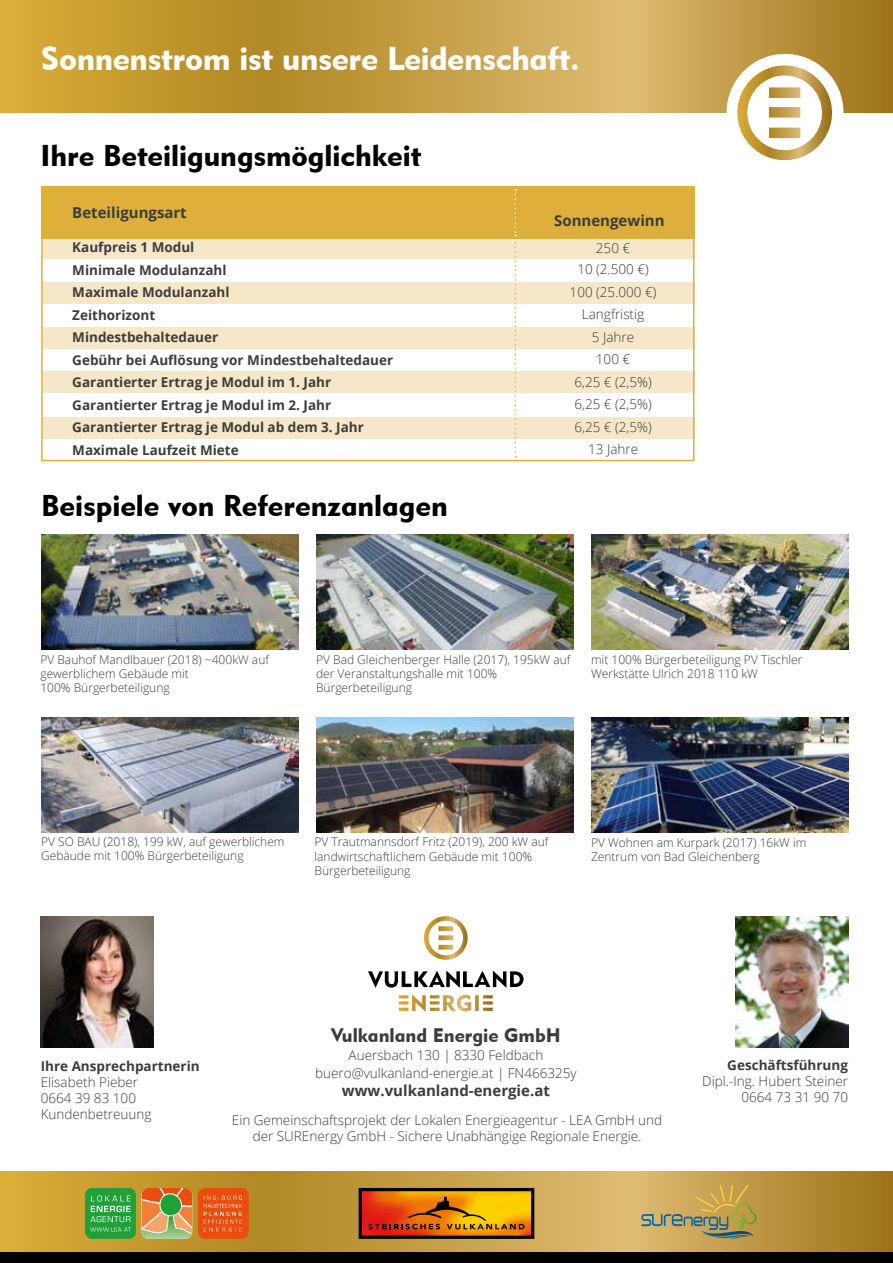
<style>
.page{position:relative;width:893px;height:1263px;background:#fff}
.page>*{position:absolute;margin:0;border:0;box-sizing:border-box;transform-origin:0 0}
.t1{font:33px "Geometric 415 BT Black A";letter-spacing:-.01em;color:#fff}
.t2{font:30px "Geometric 415 BT Black A";color:#000}
.t3{font:19.5px "Geometric 415 BT Black A";color:#3c3c3b}
.t4{font:700 15px "Open Sans";color:#3c3c3b}
.t5{font:300 13.5px/22.5px "Open Sans";color:#3c3c3b;text-align:center}
.t6{font:700 13.5px/22.5px "Open Sans";color:#3c3c3b}
.t7{font:300 12px/14.4px "Open Sans";color:#3c3c3b}
</style>
<div class="page">
<svg style="left:0;top:1171px;width:893px;height:82px;background:#bf983d"></svg>
<div style="left:0;top:1253px;width:893px;height:10px;background:#000"></div>
<svg style="left:359px;top:1188px;width:175px;height:51px;background:#bb6505"></svg>
<svg style="left:368px;top:971px;width:156px;height:17px"></svg>
<svg style="left:399px;top:995px;width:94px;height:16px"></svg>
<svg style="left:424px;top:916px;width:44px;height:44px"></svg>
<svg style="left:141px;top:1188px;width:51px;height:51px;background:#c49a5c"></svg>
<div style="left:85px;top:1188px;width:51px;height:51px;background:#1fa138;border-radius:7px"></div>
<div style="left:198px;top:1188px;width:51px;height:51px;background:#e94e0f;border-radius:7px"></div>
<svg style="left:90px;top:1195px;width:41px;height:36px"></svg>
<svg style="left:204px;top:1195px;width:38px;height:36px"></svg>
<svg style="left:0;top:0;width:893px;height:112px;background:#c49d40"></svg>
<div style="left:727px;top:54px;width:116px;height:117px;background:#fff;border-radius:50%"></div>
<svg style="left:737px;top:65px;width:95px;height:95px"></svg>
<img style="left:41px;top:535px;width:257px;height:115px">
<img style="left:316px;top:535px;width:258px;height:115px">
<img style="left:41px;top:717px;width:257px;height:115px">
<img style="left:591px;top:535px;width:257px;height:114px">
<img style="left:316px;top:717px;width:258px;height:115px">
<img style="left:592px;top:717px;width:257px;height:115px">
<img style="left:41px;top:916px;width:112px;height:131px">
<img style="left:736px;top:916px;width:112px;height:131px">
<svg style="left:641px;top:1185px;width:115px;height:53px;background:#b8a25f"></svg>
<div style="left:42px;top:328px;width:652px;height:21px;background:#f6e7c9"></div>
<div style="left:42px;top:372px;width:652px;height:21px;background:#f6e7c9"></div>
<div style="left:42px;top:417px;width:652px;height:21px;background:#f6e7c9"></div>
<div style="left:42px;top:282px;width:652px;height:21px;background:#f6e7c9"></div>
<div style="left:42px;top:237px;width:652px;height:22px;background:#f6e7c9"></div>
<div style="left:41px;top:186px;width:653px;height:52px;background:#deb03b"></div>
<svg style="left:514px;top:189px;width:2px;height:269px"></svg>
<h1 class="t1" style="left:41px;top:38px;width:540px">Sonnenstrom ist unsere Leidenschaft.</h1>
<h2 class="t2" style="left:40px;top:137px;width:383px">Ihre Beteiligungsmöglichkeit</h2>
<p class="t4" style="left:72px;top:202px;width:116px">Beteiligungsart</p>
<p class="t4" style="left:554px;top:210px;width:112px">Sonnengewinn</p>
<p class="t6" style="left:72px;top:236px;width:322px">Kaufpreis 1 Modul<br>Minimale Modulanzahl<br>Maximale Modulanzahl<br>Zeithorizont<br>Mindestbehaltedauer<br>Gebühr bei Auflösung vor Mindestbehaltedauer<br>Garantierter Ertrag je Modul im 1. Jahr<br>Garantierter Ertrag je Modul im 2. Jahr<br>Garantierter Ertrag je Modul ab dem 3. Jahr<br>Maximale Laufzeit Miete</p>
<p class="t5" style="left:577px;top:237px;width:73px;line-height:21px">250 €<br>10 (2.500 €)</p>
<p class="t5" style="left:570px;top:280px;width:88px">100 (25.000 €)<br>Langfristig<br>5 Jahre<br>100 €<br>6,25 € (2,5%)<br>6,25 € (2,5%)<br>6,25 € (2,5%)<br>13 Jahre</p>
<h2 class="t2" style="left:41px;top:487px;width:408px">Beispiele von Referenzanlagen</h2>
<p class="t7" style="left:40px;top:652px;width:230px">PV Bauhof Mandlbauer (2018) ~400kW auf gewerblichem Gebäude mit<br>100% Bürgerbeteiligung</p>
<p class="t7" style="left:316px;top:652px;width:256px">PV Bad Gleichenberger Halle (2017), 195kW auf der Veranstaltungshalle mit 100%<br>Bürgerbeteiligung</p>
<p class="t7" style="left:591px;top:652px;width:213px">mit 100% Bürgerbeteiligung PV Tischler<br>Werkstätte Ulrich 2018 110 kW</p>
<p class="t7" style="left:41px;top:834px;width:245px">PV SO BAU (2018), 199 kW, auf gewerblichem<br>Gebäude mit 100% Bürgerbeteiligung</p>
<p class="t7" style="left:315px;top:834px;width:235px">PV Trautmannsdorf Fritz (2019), 200 kW auf landwirtschaftlichem Gebäude mit 100%<br>Bürgerbeteiligung</p>
<p class="t7" style="left:591px;top:835px;width:217px">PV Wohnen am Kurpark (2017) 16kW im<br>Zentrum von Bad Gleichenberg</p>
<p class="t6" style="left:41px;top:1054px;width:160px">Ihre Ansprechpartnerin</p>
<p class="t5" style="left:41px;top:1073px;width:112px;line-height:16.2px;text-align:left">Elisabeth Pieber<br>0664 39 83 100<br>Kundenbetreuung</p>
<h3 class="t3" style="left:331px;top:1023px;width:231px">Vulkanland Energie GmbH</h3>
<p class="t5" style="left:315px;top:1045px;width:263px;line-height:18px">Auersbach 130 | 8330 Feldbach buero@vulkanland-energie.at | FN466325y</p>
<p class="t4" style="left:342px;top:1080px;width:209px">www.vulkanland-energie.at</p>
<p class="t5" style="left:232px;top:1111px;width:432px;line-height:16.2px">Ein Gemeinschaftsprojekt der Lokalen Energieagentur - LEA GmbH und der SUREnergy GmbH - Sichere Unabhängige Regionale Energie.</p>
<p class="t6" style="left:727px;top:1053px;width:122px">Geschäftsführung</p>
<p class="t5" style="left:702px;top:1072px;width:147px;line-height:16.2px;text-align:right">Dipl.-Ing. Hubert Steiner<br>0664 73 31 90 70</p>
</div>
